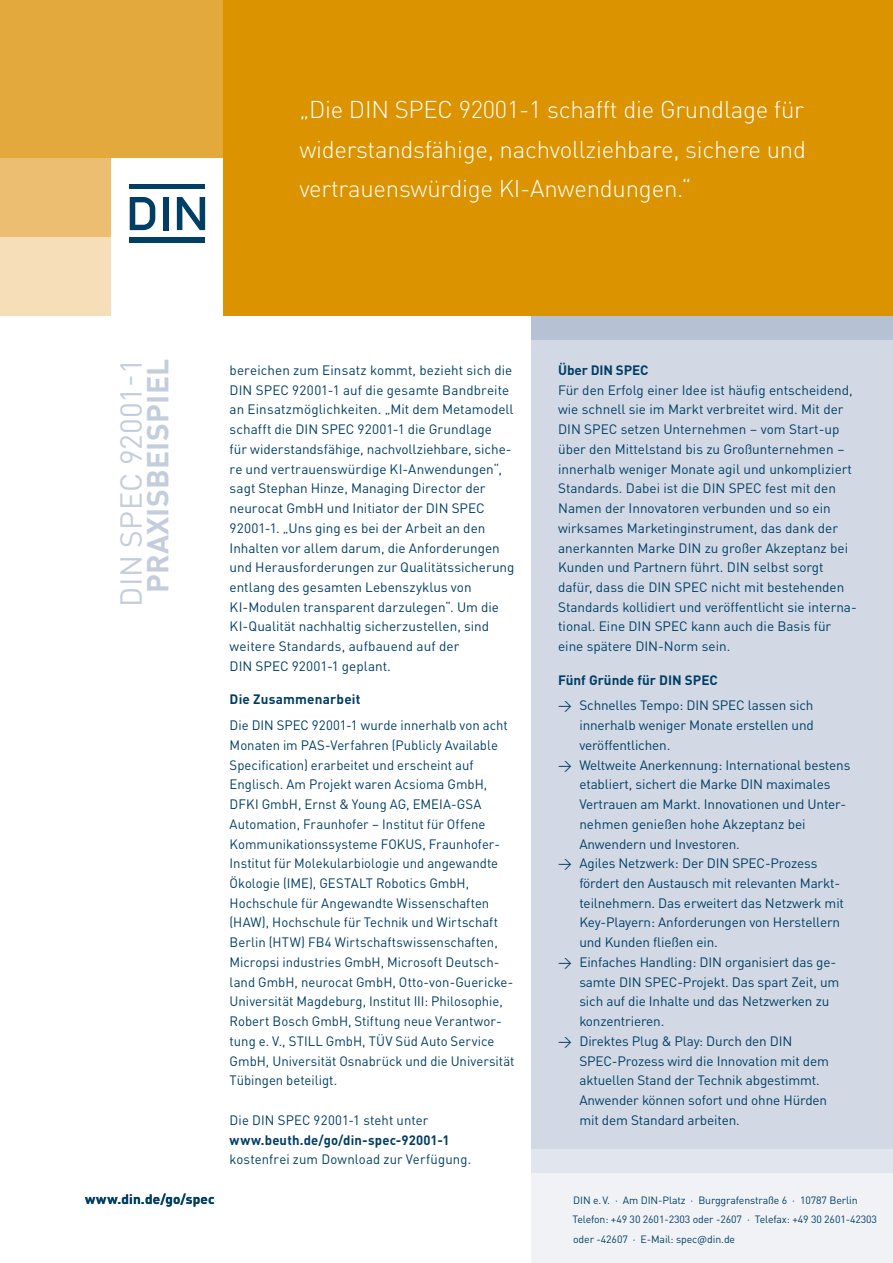
<style>
.page{position:relative;width:893px;height:1263px;background:#fff}
.page>*{position:absolute;margin:0;border:0;box-sizing:border-box;transform-origin:0 0}
.DIN_SPEC-Nummer{font:30px "DINOT";letter-spacing:.01em;color:#c4cddc}
.DIN_SPEC-Nummer-2{font:700 30px "DINOT";letter-spacing:.01em;color:#c4cddc}
.DIN_Zitat{font:300 24px/39.5px "DINOT";letter-spacing:-.01em;color:#fff;text-align:justify}
.DIN_Copy_9pt{font:13.5px/19.8px "DINOT";color:#003e65}
.DIN_Hyperlink{font:700 13.5px "DINOT";color:#003e65}
.DIN_Subhead_9pt{font:700 13.5px "DINOT";letter-spacing:.015em;color:#003e65}
.t1{font:10.5px/19.8px "DINOT";letter-spacing:-.01em;color:#003e65}
.s1{font-weight:700}
</style>
<div class="page">
<div style="left:0;top:0;width:112px;height:316px;background:#f6deb8"></div>
<div style="left:0;top:0;width:112px;height:237px;background:#ebbe71"></div>
<div style="left:0;top:0;width:223px;height:158px;background:#e3a93d"></div>
<div style="left:223px;top:0;width:670px;height:316px;background:#db9400"></div>
<div style="left:531px;top:1173px;width:362px;height:90px;background:#f0f2f6"></div>
<div style="left:531px;top:339px;width:362px;height:810px;background:#d2d9e5"></div>
<div style="left:531px;top:1149px;width:362px;height:24px;background:#e1e5ed"></div>
<div style="left:531px;top:316px;width:362px;height:23px;background:#b6c2d4"></div>
<svg style="left:130px;top:197px;width:25px;height:33px"></svg>
<div style="left:130px;top:184px;width:75px;height:5px;background:#003e65"></div>
<div style="left:163px;top:197px;width:5px;height:33px;background:#003e65"></div>
<svg style="left:177px;top:197px;width:28px;height:33px"></svg>
<div style="left:130px;top:238px;width:75px;height:5px;background:#003e65"></div>
<p class="DIN_Zitat" style="left:299px;top:88px;width:508px">„Die DIN SPEC 92001-1 schafft die Grundlage für widerstandsfähige, nachvollziehbare, sichere und vertrauenswürdige KI-Anwendungen.“</p>
<p class="DIN_SPEC-Nummer" style="left:108px;top:606px;width:249px;rotate:-90deg">DIN SPEC 92001-1</p>
<p class="DIN_SPEC-Nummer-2" style="left:134px;top:593px;width:236px;rotate:-90deg">PRAXISBEISPIEL</p>
<p class="DIN_Copy_9pt" style="left:230px;top:359px;width:286px">bereichen zum Einsatz kommt, bezieht sich die DIN SPEC 92001-1 auf die gesamte Bandbreite an Einsatzmöglichkeiten. „Mit dem Metamodell schafft die DIN SPEC 92001-1 die Grundlage<br>für widerstandsfähige, nachvollziehbare, siche&shy;re und vertrauenswürdige KI-Anwendungen“, sagt Stephan Hinze, Managing Director der neurocat GmbH und Initiator der DIN SPEC 92001-1. „Uns ging es bei der Arbeit an den Inhalten vor allem darum, die Anforderungen und Herausforderungen zur Qualitätssicherung entlang des gesamten Lebenszyklus von KI-Modulen transparent darzulegen“. Um die KI-Qualität nachhaltig sicherzustellen, sind weitere Standards, aufbauend auf der<br>DIN SPEC 92001-1 geplant.</p>
<p class="DIN_Subhead_9pt" style="left:230px;top:689px;width:132px">Die Zusammenarbeit</p>
<p class="DIN_Copy_9pt" style="left:230px;top:714px;width:286px">Die DIN SPEC 92001-1 wurde innerhalb von acht Monaten im PAS-Verfahren (Publicly Available Specification) erarbeitet und erscheint auf Englisch. Am Projekt waren Acsioma GmbH, DFKI GmbH, Ernst &amp; Young AG, EMEIA-GSA Automation, Fraunhofer – Institut für Offene Kommunikationssysteme FOKUS, Fraunhofer-Institut für Molekularbiologie und angewandte Ökologie (IME), GESTALT Robotics GmbH, Hochschule für Angewandte Wissenschaften (HAW), Hochschule für Technik und Wirtschaft Berlin (HTW) FB4 Wirtschaftswissenschaften, Micropsi industries GmbH, Microsoft Deutsch&shy;land GmbH, neurocat GmbH, Otto-von-Guericke-Universität Magdeburg, Institut III: Philosophie, Robert Bosch GmbH, Stiftung neue Verantwor&shy;tung e. V., STILL GmbH, TÜV Süd Auto Service GmbH, Universität Osnabrück und die Universität Tübingen beteiligt.</p>
<p class="DIN_Copy_9pt" style="left:230px;top:1109px;width:243px">Die DIN SPEC 92001-1 steht unter <span class="s1">www.beuth.de/go/din-spec-92001-1 </span>kostenfrei zum Download zur Verfügung.</p>
<p class="DIN_Hyperlink" style="left:558px;top:359px;width:92px">Über DIN SPEC</p>
<p class="DIN_Copy_9pt" style="left:558px;top:379px;width:300px">Für den Erfolg einer Idee ist häufig entscheidend, wie schnell sie im Markt verbreitet wird. Mit der DIN SPEC setzen Unternehmen – vom Start-up über den Mittelstand bis zu Großunternehmen – innerhalb weniger Monate agil und unkompliziert Standards. Dabei ist die DIN SPEC fest mit den Namen der Innovatoren verbunden und so ein wirksames Marketinginstrument, das dank der anerkannten Marke DIN zu großer Akzeptanz bei Kunden und Partnern führt. DIN selbst sorgt dafür, dass die DIN SPEC nicht mit bestehenden Standards kollidiert und veröffentlicht sie interna&shy;tional. Eine DIN SPEC kann auch die Basis für eine spätere DIN-Norm sein.</p>
<p class="DIN_Hyperlink" style="left:558px;top:669px;width:161px">Fünf Gründe für DIN SPEC</p>
<p class="DIN_Copy_9pt" style="left:579px;top:694px;width:236px;text-align:justify;text-indent:-21px">→ Schnelles Tempo: DIN SPEC lassen sich innerhalb weniger Monate erstellen und veröffentlichen.</p>
<p class="DIN_Copy_9pt" style="left:579px;top:754px;width:272px;text-indent:-21px">→ Weltweite Anerkennung: International bestens etabliert, sichert die Marke DIN maximales Vertrauen am Markt. Innovationen und Unter&shy;nehmen genießen hohe Akzeptanz bei Anwendern und Investoren.</p>
<p class="DIN_Copy_9pt" style="left:579px;top:852px;width:266px;text-indent:-21px">→ Agiles Netzwerk: Der DIN SPEC-Prozess fördert den Austausch mit relevanten Markt&shy;teilnehmern. Das erweitert das Netzwerk mit Key-Playern: Anforderungen von Herstellern und Kunden fließen ein.</p>
<p class="DIN_Copy_9pt" style="left:579px;top:951px;width:262px;text-indent:-21px">→ Einfaches Handling: DIN organisiert das ge&shy;samte DIN SPEC-Projekt. Das spart Zeit, um sich auf die Inhalte und das Netzwerken zu konzentrieren.</p>
<p class="DIN_Copy_9pt" style="left:579px;top:1030px;width:251px;text-indent:-21px">→ Direktes Plug &amp; Play: Durch den DIN SPEC-Prozess wird die Innovation mit dem aktuellen Stand der Technik abgestimmt.<br>Anwender können sofort und ohne Hürden mit dem Standard arbeiten.</p>
<p class="DIN_Hyperlink" style="left:85px;top:1188px;width:131px">www.din.de/go/spec</p>
<p class="t1" style="left:572px;top:1189px;width:306px">DIN e.V. · Am DIN-Platz · Burggrafenstraße 6 · 10787 Berlin<br>Telefon: +49 30 2601-2303 oder -2607 · Telefax: +49 30 2601-42303 oder -42607 · E-Mail: spec@din.de</p>
</div>
